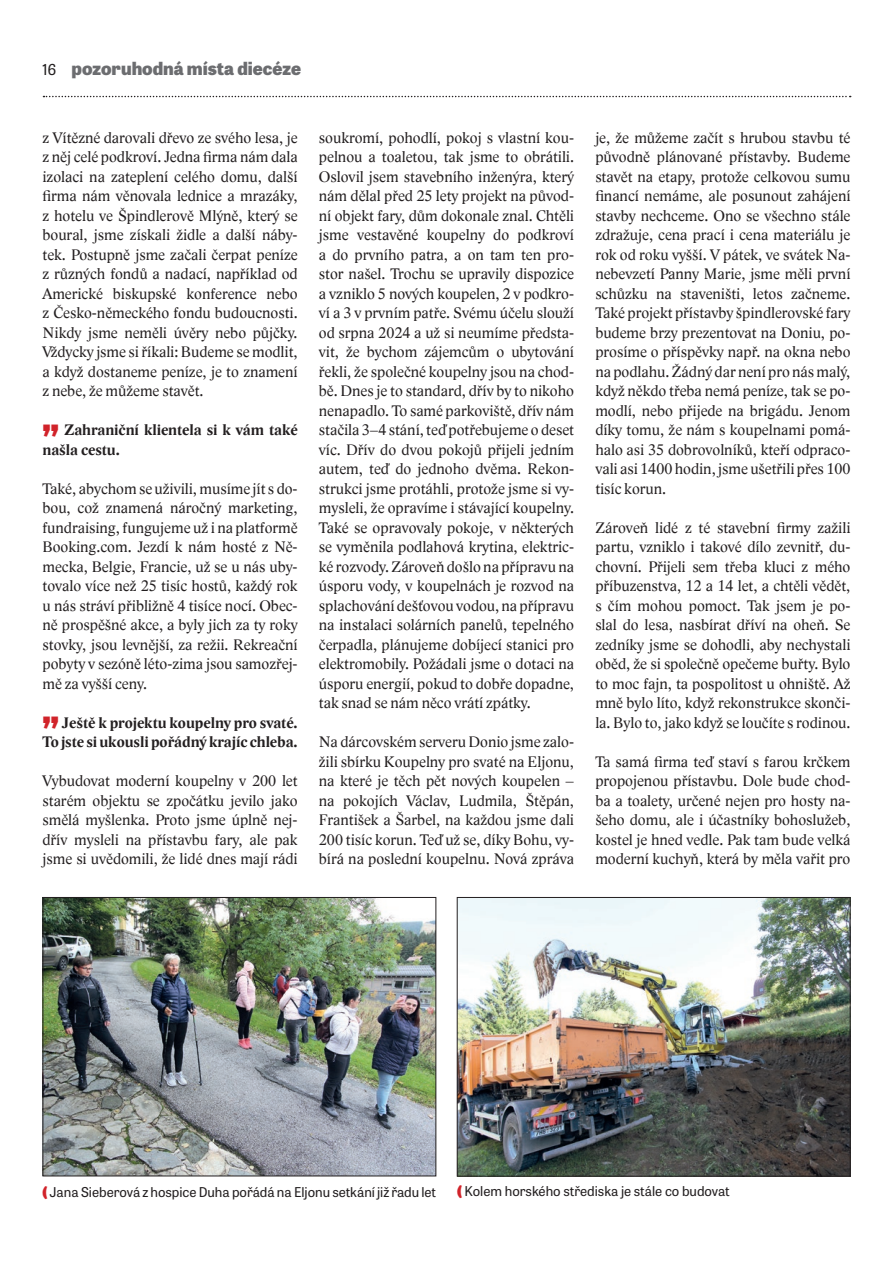
<style>
.page{position:relative;width:893px;height:1263px;background:#fff}
.page>*{position:absolute;margin:0;border:0;box-sizing:border-box;transform-origin:0 0}
.t1{font:800 36px "Tablet Gothic";color:#d1232a}
.t2{font:800 18px "Tablet Gothic";color:#6c6d70}
.t3{font:15.75px/19.5px "Lido STFCE";color:#231f20;text-align:justify}
.t4{font:700 15.75px/19.5px "Lido STFCE";color:#231f20}
.t5{font:13.5px "Tablet Gothic";color:#231f20}
.s1{font-weight:400;font-size:15px;color:#231f20}
.s2{font-weight:800;color:#d1232a}
</style>
<div class="page">
<svg style="left:43px;top:96px;width:808px;height:1px"></svg>
<img style="left:45px;top:899px;width:389px;height:275px">
<div style="left:43px;top:897px;width:393px;height:279px;border:1px solid #231f20"></div>
<img style="left:459px;top:899px;width:389px;height:275px">
<div style="left:457px;top:897px;width:393px;height:279px;border:1px solid #231f20"></div>
<p class="t2" style="left:43px;top:55px;width:260px"><span class="s1">16</span> pozoruhodná místa diecéze</p>
<p class="t3" style="left:43px;top:128px;width:257px">z Vítězné darovali dřevo ze svého lesa, je z něj celé podkroví. Jedna firma nám dala izolaci na zateplení celého domu, další firma nám věnovala lednice a mrazáky, z hotelu ve Špindlerově Mlýně, který se boural, jsme získali židle a další náby&shy;tek. Postupně jsme začali čerpat peníze z různých fondů a nadací, například od Americké biskupské konference nebo z Česko-německého fondu budoucnosti.<br>Nikdy jsme neměli úvěry nebo půjčky.<br>Vždycky jsme si říkali: Budeme se modlit, a když dostaneme peníze, je to znamení z nebe, že můžeme stavět.</p>
<h1 class="t1" style="left:43px;top:390px;width:18px">„</h1>
<p class="t4" style="left:43px;top:421px;width:257px;text-indent:22px">Zahraniční klientela si k vám také našla cestu.</p>
<p class="t3" style="left:43px;top:479px;width:257px">Také, abychom se uživili, musíme jít s do&shy;bou, což znamená náročný marketing, fundraising, fungujeme už i na platformě Booking.com. Jezdí k nám hosté z Ně&shy;mecka, Belgie, Francie, už se u nás uby&shy;tovalo více než 25 tisíc hostů, každý rok u nás stráví přibližně 4 tisíce nocí. Obec&shy;ně prospěšné akce, a byly jich za ty roky stovky, jsou levnější, za režii. Rekreační pobyty v sezóně léto-zima jsou samozřej&shy;mě za vyšší ceny.</p>
<h1 class="t1" style="left:43px;top:682px;width:18px">„</h1>
<p class="t4" style="left:43px;top:713px;width:257px;text-align:right">Ještě k projektu koupelny pro svaté.<br>To jste si ukousli pořádný krajíc chleba.</p>
<p class="t3" style="left:43px;top:771px;width:257px">Vybudovat moderní koupelny v 200 let starém objektu se zpočátku jevilo jako smělá myšlenka. Proto jsme úplně nej&shy;dřív mysleli na přístavbu fary, ale pak jsme si uvědomili, že lidé dnes mají rádi</p>
<p class="t3" style="left:319px;top:128px;width:257px">soukromí, pohodlí, pokoj s vlastní kou&shy;pelnou a toaletou, tak jsme to obrátili.<br>Oslovil jsem stavebního inženýra, který nám dělal před 25 lety projekt na původ&shy;ní objekt fary, dům dokonale znal. Chtěli jsme vestavěné koupelny do podkroví a do prvního patra, a on tam ten pro&shy;stor našel. Trochu se upravily dispozice a vzniklo 5 nových koupelen, 2 v podkro&shy;ví a 3 v prvním patře. Svému účelu slouží od srpna 2024 a už si neumíme předsta&shy;vit, že bychom zájemcům o ubytování řekli, že společné koupelny jsou na chod&shy;bě. Dnes je to standard, dřív by to nikoho nenapadlo. To samé parkoviště, dřív nám stačila 3–4 stání, teď potřebujeme o deset víc. Dřív do dvou pokojů přijeli jedním autem, teď do jednoho dvěma. Rekon&shy;strukci jsme protáhli, protože jsme si vy&shy;mysleli, že opravíme i stávající koupelny.<br>Také se opravovaly pokoje, v některých se vyměnila podlahová krytina, elektric&shy;ké rozvody. Zároveň došlo na přípravu na úsporu vody, v koupelnách je rozvod na splachování dešťovou vodou, na přípravu na instalaci solárních panelů, tepelného čerpadla, plánujeme dobíjecí stanici pro elektromobily. Požádali jsme o dotaci na úsporu energií, pokud to dobře dopadne, tak snad se nám něco vrátí zpátky.</p>
<p class="t3" style="left:319px;top:732px;width:257px">Na dárcovském serveru Donio jsme zalo&shy;žili sbírku Koupelny pro svaté na Eljonu, na které je těch pět nových koupelen – na pokojích Václav, Ludmila, Štěpán, František a Šarbel, na každou jsme dali 200 tisíc korun. Teď už se, díky Bohu, vy&shy;bírá na poslední koupelnu. Nová zpráva</p>
<p class="t3" style="left:595px;top:128px;width:257px">je, že můžeme začít s hrubou stavbu té původně plánované přístavby. Budeme stavět na etapy, protože celkovou sumu financí nemáme, ale posunout zahájení stavby nechceme. Ono se všechno stále zdražuje, cena prací i cena materiálu je rok od roku vyšší. V pátek, ve svátek Na&shy;nebevzetí Panny Marie, jsme měli první schůzku na staveništi, letos začneme.<br>Také projekt přístavby špindlerovské fary budeme brzy prezentovat na Doniu, po&shy;prosíme o příspěvky např. na okna nebo na podlahu. Žádný dar není pro nás malý, když někdo třeba nemá peníze, tak se po&shy;modlí, nebo přijede na brigádu. Jenom díky tomu, že nám s koupelnami pomá&shy;halo asi 35 dobrovolníků, kteří odpraco&shy;vali asi 1400 hodin, jsme ušetřili přes 100 tisíc korun.</p>
<p class="t3" style="left:595px;top:518px;width:257px">Zároveň lidé z té stavební firmy zažili partu, vzniklo i takové dílo zevnitř, du&shy;chovní. Přijeli sem třeba kluci z mého příbuzenstva, 12 a 14 let, a chtěli vědět, s čím mohou pomoct. Tak jsem je po&shy;slal do lesa, nasbírat dříví na oheň. Se zedníky jsme se dohodli, aby nechystali oběd, že si společně opečeme buřty. Bylo to moc fajn, ta pospolitost u ohniště. Až mně bylo líto, když rekonstrukce skonči&shy;la. Bylo to, jako když se loučíte s rodinou.</p>
<p class="t3" style="left:595px;top:752px;width:257px">Ta samá firma teď staví s farou krčkem propojenou přístavbu. Dole bude chod&shy;ba a toalety, určené nejen pro hosty na&shy;šeho domu, ale i účastníky bohoslužeb, kostel je hned vedle. Pak tam bude velká moderní kuchyň, která by měla vařit pro</p>
<p class="t5" style="left:43px;top:1182px;width:395px"><span class="s2">(</span> Jana Sieberová z hospice Duha pořádá na Eljonu setkání již řadu let</p>
<p class="t5" style="left:457px;top:1182px;width:274px"><span class="s2">(</span> Kolem horského střediska je stále co budovat</p>
</div>
